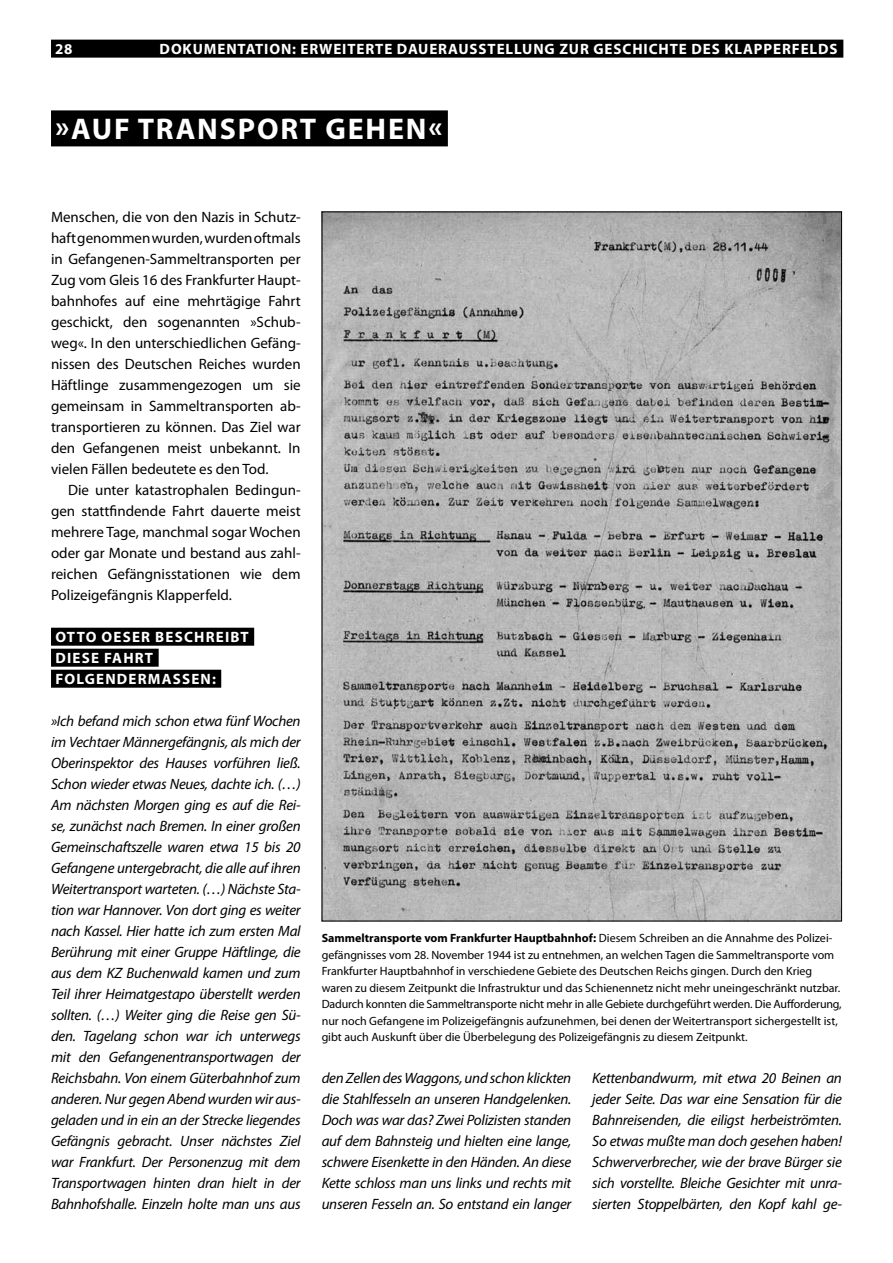
<style>
.page{position:relative;width:893px;height:1263px;background:#fff}
.page>*{position:absolute;margin:0;border:0;box-sizing:border-box;transform-origin:0 0}
.t1{font:700 30px "Myriad Pro";letter-spacing:.06em;color:#fff}
.t2{font:italic 15px/21px "Myriad Pro";letter-spacing:-.02em;color:#000;text-align:justify}
.t3{font:15px/21px "Myriad Pro";color:#000;text-align:justify}
.t4{font:700 15px "Myriad Pro";letter-spacing:.06em;color:#fff}
.t5{font:700 15px/21px "Myriad Pro";letter-spacing:.08em;color:#fff}
.t6{font:12px/16.5px "Myriad Pro";color:#000}
.s1{font-weight:700}
</style>
<div class="page">
<div style="left:51px;top:40px;width:792px;height:18px;background:#000"></div>
<div style="left:51px;top:628px;width:203px;height:18px;background:#000"></div>
<div style="left:51px;top:649px;width:108px;height:18px;background:#000"></div>
<div style="left:51px;top:670px;width:170px;height:18px;background:#000"></div>
<div style="left:51px;top:110px;width:397px;height:36px;background:#000"></div>
<img style="left:324px;top:214px;width:516px;height:705px">
<p class="t4" style="left:55px;top:39px;width:19px">28</p>
<p class="t4" style="left:160px;top:39px;width:594px">DOKUMENTATION: ERWEITERTE DAUERAUSSTELLUNG ZUR GESCHICHTE DES KLAPP</p>
<p class="t4" style="left:773px;top:39px;width:66px">ERFELDS</p>
<h1 class="t1" style="left:56px;top:109px;width:388px">»AUF TRANSPORT GEHEN«</h1>
<p class="t3" style="left:51px;top:206px;width:251px">Menschen, die von den Nazis in Schutz&shy;haft genommen wurden, wurden oftmals in Gefangenen-Sammeltransporten per Zug vom Gleis 16 des Frankfurter Haupt&shy;bahnhofes auf eine mehrtägige Fahrt geschickt, den sogenannten »Schub&shy;weg«. In den unterschiedlichen Gefäng&shy;nissen des Deutschen Reiches wurden Häftlinge zusammengezogen um sie gemeinsam in Sammeltransporten ab&shy;transportieren zu können. Das Ziel war den Gefangenen meist unbekannt. In vielen Fällen bedeutete es den Tod.</p>
<p class="t3" style="left:51px;top:479px;width:251px;text-indent:17px">Die unter katastrophalen Bedingun&shy;gen stattfindende Fahrt dauerte meist mehrere Tage, manchmal sogar Wochen oder gar Monate und bestand aus zahl&shy;reichen Gefängnisstationen wie dem Polizeigefängnis Klapperfeld.</p>
<p class="t5" style="left:55px;top:626px;width:195px">OTTO OESER BESCHREIBT<br>DIESE FAHRT<br>FOLGENDERMASS</p>
<p class="t4" style="left:191px;top:669px;width:26px">EN:</p>
<p class="t2" style="left:51px;top:710px;width:251px">»Ich befand mich schon etwa fünf Wochen im Vechtaer Männergefängnis, als mich der Oberinspektor des Hauses vorführen ließ.<br>Schon wieder etwas Neues, dachte ich. (…)<br>Am nächsten Morgen ging es auf die Rei&shy;se, zunächst nach Bremen. In einer großen Gemeinschaftszelle waren etwa 15 bis 20<br>Gefangene untergebracht, die alle auf ihren Weitertransport warteten. (…) Nächste Sta&shy;tion war Hannover. Von dort ging es weiter nach Kassel. Hier hatte ich zum ersten Mal Berührung mit einer Gruppe Häftlinge, die aus dem KZ Buchenwald kamen und zum Teil ihrer Heimatgestapo überstellt werden sollten. (…) Weiter ging die Reise gen Sü&shy;den. Tagelang schon war ich unterwegs mit den Gefangenentransportwagen der Reichsbahn. Von einem Güterbahnhof zum anderen. Nur gegen Abend wurden wir aus&shy;geladen und in ein an der Strecke liegendes Gefängnis gebracht. Unser nächstes Ziel war Frankfurt. Der Personenzug mit dem Transportwagen hinten dran hielt in der Bahnhofshalle. Einzeln holte man uns aus</p>
<p class="t6" style="left:322px;top:930px;width:522px"><span class="s1">SAMMELTRANSPORTE VOM FRANKFURTER HAUPTBAHNHOF:</span> Diesem Schreiben an die Annahme des Polizei&shy;gefängnisses vom 28. November 1944 ist zu entnehmen, an welchen Tagen die Sammeltransporte vom Frankfurter Hauptbahnhof in verschiedene Gebiete des Deutschen Reichs gingen. Durch den Krieg waren zu diesem Zeitpunkt die Infrastruktur und das Schienennetz nicht mehr uneingeschränkt nutzbar.<br>Dadurch konnten die Sammeltransporte nicht mehr in alle Gebiete durchgeführt werden. Die Aufforderung, nur noch Gefangene im Polizeigefängnis aufzunehmen, bei denen der Weitertransport sichergestellt ist, gibt auch Auskunft über die Überbelegung des Polizeigefängnis zu diesem Zeitpunkt.</p>
<p class="t2" style="left:322px;top:1067px;width:251px">den Zellen des Waggons, und schon klickten die Stahlfesseln an unseren Handgelenken.<br>Doch was war das? Zwei Polizisten standen auf dem Bahnsteig und hielten eine lange, schwere Eisenkette in den Händen. An diese Kette schloss man uns links und rechts mit unseren Fesseln an. So entstand ein langer</p>
<p class="t2" style="left:592px;top:1067px;width:251px">Kettenbandwurm, mit etwa 20 Beinen an jeder Seite. Das war eine Sensation für die Bahnreisenden, die eiligst herbeiströmten.<br>So etwas mußte man doch gesehen haben!<br>Schwerverbrecher, wie der brave Bürger sie sich vorstellte. Bleiche Gesichter mit unra&shy;sierten Stoppelbärten, den Kopf kahl ge-</p>
</div>
